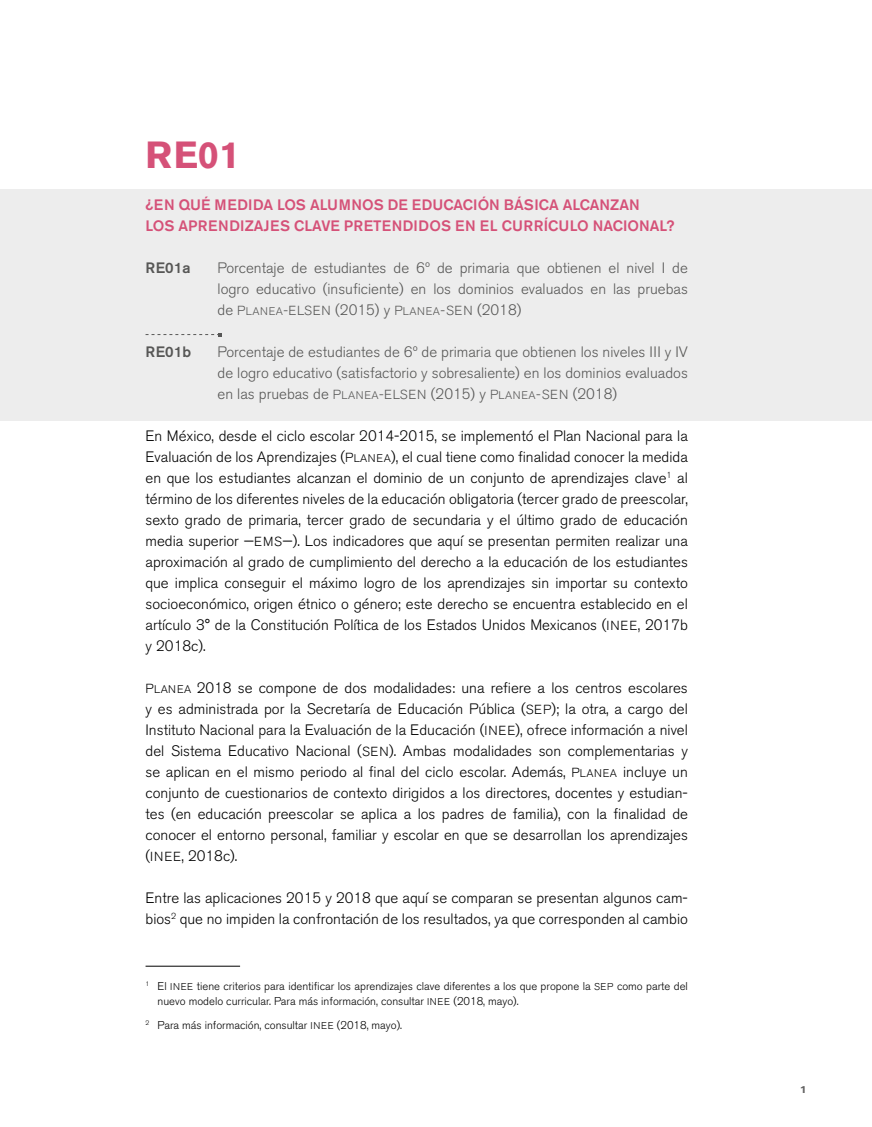
<style>
.page{position:relative;width:872px;height:1127px;background:#fff}
.page>*{position:absolute;margin:0;border:0;box-sizing:border-box;transform-origin:0 0}
.t1{font:700 37.5px "Akzidenz Grotesk BE";color:#d55178}
.t2{font:300 15px/21px "Akzidenz Grotesk BE";color:#000;text-align:justify}
.t3{font:300 15px/21px "Akzidenz Grotesk BE";color:#575756;text-align:justify}
.t4{font:500 15px/21px "Akzidenz Grotesk BE";color:#d55178}
.t5{font:500 15px "Akzidenz Grotesk BE";letter-spacing:.01em;color:#575756}
.t6{font:300 11.25px/15px "Akzidenz Grotesk BE";color:#000}
.t7{font:500 expanded 10.5px "Akzidenz Grotesk BE";color:#646363}
.s1{font-size:13.05px}
.s2{font-size:10.95px}
.s3{font-size:9.75px}
</style>
<div class="page">
<div style="left:0;top:189px;width:872px;height:231px;background:#ededed"></div>
<hr style="left:146px;top:966px;width:94px;height:1px;background:#000">
<svg style="left:146px;top:333px;width:76px;height:3px"></svg>
<h1 class="t1" style="left:146px;top:133px;width:96px">RE01</h1>
<p class="t4" style="left:146px;top:194px;width:530px">¿EN QUÉ MEDIDA LOS ALUMNOS DE EDUCACIÓN BÁSICA ALCANZAN<br>LOS APRENDIZAJES CLAVE PRETENDIDOS EN EL CURRÍCULO NACIONAL?</p>
<p class="t5" style="left:146px;top:259px;width:46px">RE01a</p>
<p class="t3" style="left:218px;top:258px;width:472px">Porcentaje de estudiantes de 6º de primaria que obtienen el nivel I de logro educativo (insuficiente) en los dominios evaluados en las pruebas de <span class="s1">P</span><span class="s2">LANEA</span><span class="s1">-ELSEN</span> (2015) y <span class="s1">P</span><span class="s2">LANEA</span><span class="s1">-SEN</span> (2018)</p>
<p class="t5" style="left:146px;top:343px;width:47px">RE01b</p>
<p class="t3" style="left:218px;top:342px;width:472px">Porcentaje de estudiantes de 6º de primaria que obtienen los niveles III y IV de logro educativo (satisfactorio y sobresaliente) en los dominios evaluados en las pruebas de <span class="s1">P</span><span class="s2">LANEA</span><span class="s1">-ELSEN</span> (2015) y <span class="s1">P</span><span class="s2">LANEA</span><span class="s1">-SEN</span> (2018)</p>
<p class="t2" style="left:145px;top:426px;width:544px">En México, desde el ciclo escolar 2014-2015, se implementó el Plan Nacional para la Evaluación de los Aprendizajes (<span class="s1">P</span><span class="s2">LANEA</span>), el cual tiene como finalidad conocer la medida en que los estudiantes alcanzan el dominio de un conjunto de aprendizajes clave<sup>1</sup> al término de los diferentes niveles de la educación obligatoria (tercer grado de preescolar, sexto grado de primaria, tercer grado de secundaria y el último grado de educación media superior —<span class="s1">EMS</span>—). Los indicadores que aquí se presentan permiten realizar una aproximación al grado de cumplimiento del derecho a la educación de los estudiantes que implica conseguir el máximo logro de los aprendizajes sin importar su contexto socioeconómico, origen étnico o género; este derecho se encuentra establecido en el artículo 3° de la Constitución Política de los Estados Unidos Mexicanos (<span class="s1">INEE</span>, 2017b y 2018c).</p>
<p class="t2" style="left:145px;top:678px;width:544px"><span class="s1">P</span><span class="s2">LANEA</span> 2018 se compone de dos modalidades: una refiere a los centros escolares y es administrada por la Secretaría de Educación Pública (<span class="s1">SEP</span>); la otra, a cargo del Instituto Nacional para la Evaluación de la Educación (<span class="s1">INEE</span>), ofrece información a nivel del Sistema Educativo Nacional (<span class="s1">SEN</span>). Ambas modalidades son complementarias y se aplican en el mismo periodo al final del ciclo escolar. Además, <span class="s1">P</span><span class="s2">LANEA</span> incluye un conjunto de cuestionarios de contexto dirigidos a los directores, docentes y estudian&shy;tes (en educación preescolar se aplica a los padres de familia), con la finalidad de conocer el entorno personal, familiar y escolar en que se desarrollan los aprendizajes (<span class="s1">INEE</span>, 2018c).</p>
<p class="t2" style="left:146px;top:888px;width:544px">Entre las aplicaciones 2015 y 2018 que aquí se comparan se presentan algunos cam&shy;bios<sup>2</sup> que no impiden la confrontación de los resultados, ya que corresponden al cambio</p>
<p class="t6" style="left:158px;top:979px;width:532px;text-indent:-12px"><sup>1</sup> El <span class="s3">INEE</span> tiene criterios para identificar los aprendizajes clave diferentes a los que propone la <span class="s3">SEP</span> como parte del nuevo modelo curricular. Para más información, consultar <span class="s3">INEE</span> (2018, mayo).</p>
<p class="t6" style="left:146px;top:1018px;width:258px"><sup>2</sup> Para más información, consultar <span class="s3">INEE</span> (2018, mayo).</p>
<p class="t7" style="left:800px;top:1083px;width:9px">1</p>
</div>
